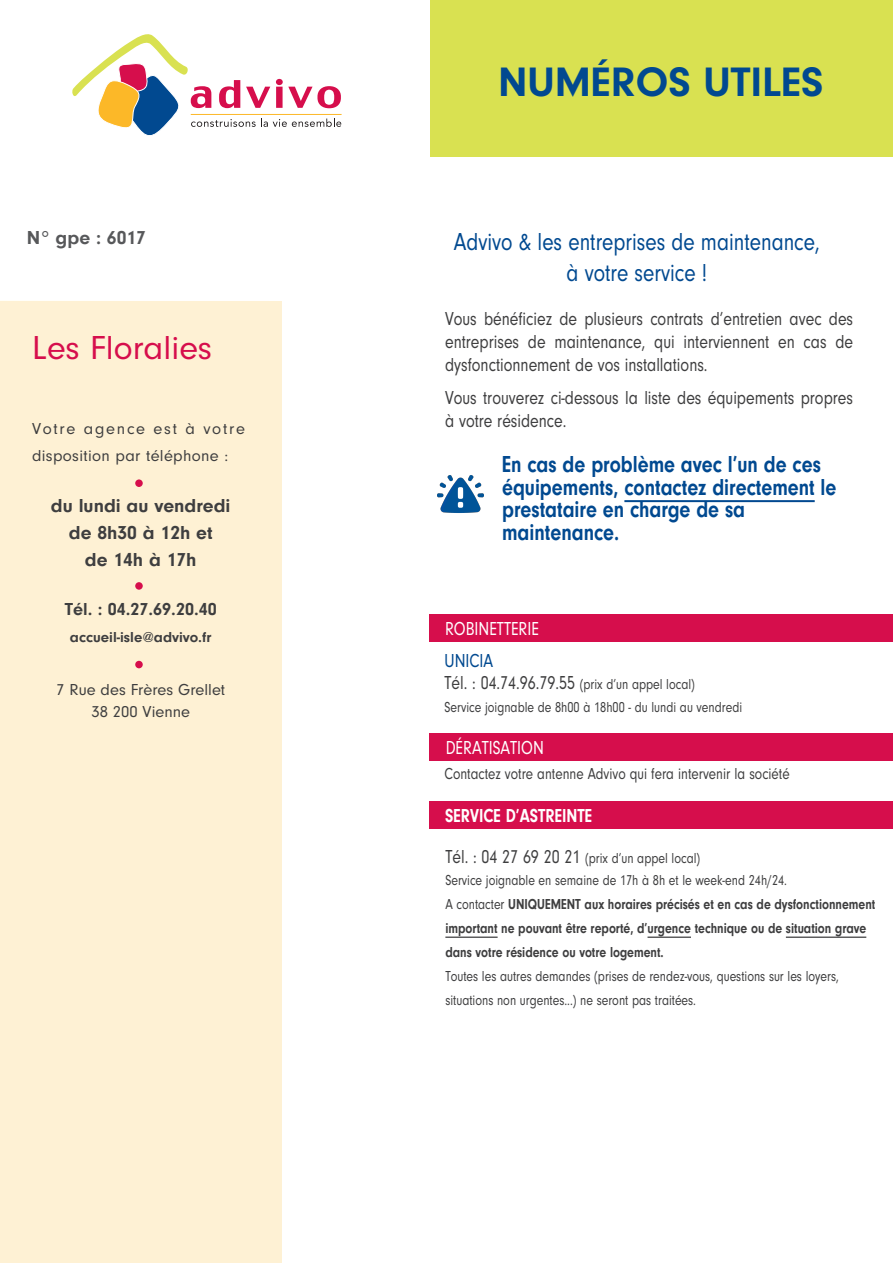
<style>
.page{position:relative;width:893px;height:1263px;background:#fff}
.page>*{position:absolute;margin:0;border:0;box-sizing:border-box;transform-origin:0 0}
.t1{font:700 42.75px "Neuzeit Gro";color:#014990}
.t2{font:34.5px "Neuzeit Gro";color:#d60e4c}
.t3{font:25.5px/30.6px "Neuzeit Gro";color:#014990;text-align:center;scale:.82 1}
.t4{font:700 24px/22.5px "Neuzeit Gro";color:#014990;scale:.82 1}
.t5{font:19.5px/23.4px "Neuzeit Gro";color:#3e3e3f;text-align:justify;scale:.82 1}
.t6{font:700 19.5px/27px "Neuzeit Gro";color:#3e3e3f;text-align:center}
.t7{font:19.5px "Neuzeit Gro";color:#fff;scale:.82 1}
.t8{font:700 19.5px "Neuzeit Gro";color:#fff;scale:.82 1}
.t9{font:700 19.5px "Neuzeit Gro";color:#57585a}
.t10{font:19.5px "Neuzeit Gro";color:#014990;scale:.82 1}
.t11{font:700 18px "Neuzeit Gro";color:#3e3e3f}
.t12{font:16.5px "Neuzeit Gro";color:#3e3e3f;scale:.82 1}
.t13{font:16.5px/27px "Neuzeit Gro";letter-spacing:.02em;color:#3e3e3f}
.t14{font:16.5px/22.5px "Neuzeit Gro";color:#3e3e3f;text-align:center}
.t15{font:15px/22.5px "Neuzeit Gro";color:#3e3e3f;scale:.82 1}
.t16{font:700 15px/24px "Neuzeit Gro";color:#3e3e3f;scale:.82 1}
.t17{font:700 15px "Neuzeit Gro";color:#3e3e3f}
.s1{font-size:19.5px}
.s2{font-weight:400}
</style>
<div class="page">
<div style="left:0;top:301px;width:282px;height:962px;background:#fef1d4"></div>
<hr style="left:191px;top:114px;width:151px;height:1px;background:#fcb828">
<svg style="left:72px;top:34px;width:269px;height:102px"></svg>
<div style="left:430px;top:0;width:463px;height:157px;background:#d9e151"></div>
<div style="left:135px;top:479px;width:8px;height:8px;background:#d60e4c;border-radius:50%"></div>
<div style="left:135px;top:582px;width:8px;height:8px;background:#d60e4c;border-radius:50%"></div>
<div style="left:135px;top:661px;width:8px;height:7px;background:#d60e4c;border-radius:50%"></div>
<div style="left:429px;top:615px;width:464px;height:27px;background:#d60e4c"></div>
<div style="left:429px;top:733px;width:464px;height:27px;background:#d60e4c"></div>
<hr style="left:624px;top:500px;width:191px;height:2px;background:#014990">
<img style="left:438px;top:475px;width:45px;height:38px">
<div style="left:429px;top:801px;width:464px;height:27px;background:#d60e4c"></div>
<hr style="left:445px;top:936px;width:53px;height:2px;background:#3e3e3f">
<hr style="left:647px;top:936px;width:44px;height:2px;background:#3e3e3f">
<hr style="left:786px;top:936px;width:80px;height:2px;background:#3e3e3f">
<h3 class="t9" style="left:27px;top:226px;width:121px">N° gpe : 6017</h3>
<h2 class="t2" style="left:32px;top:329px;width:181px">Les Floralies</h2>
<p class="t13" style="left:32px;top:415px;width:214px">Votre agence est à votre disposition par téléphone :</p>
<h3 class="t6" style="left:51px;top:492px;width:181px">du lundi au vendredi de 8h30 à 12h et<br>de 14h à 17h</h3>
<p class="t11" style="left:65px;top:599px;width:153px">Tél. : 04.27.69.20.40</p>
<p class="t17" style="left:70px;top:629px;width:143px">accueil-isle@advivo.fr</p>
<p class="t14" style="left:56px;top:678px;width:170px">7 Rue des Frères Grellet<br>38 200 Vienne</p>
<h1 class="t1" style="left:498px;top:58px;width:327px">NUMÉROS UTILES</h1>
<h3 class="t3" style="left:454px;top:227px;width:448px">Advivo &amp; les entreprises de maintenance, à votre service !</h3>
<h3 class="t5" style="left:445px;top:307px;width:499px">Vous bénéficiez de plusieurs contrats d’entretien avec des entreprises de maintenance, qui interviennent en cas de dysfonctionnement de vos installations.</h3>
<h3 class="t5" style="left:445px;top:386px;width:499px">Vous trouverez ci-dessous la liste des équipements propres à votre résidence.</h3>
<h3 class="t4" style="left:502px;top:453px;width:409px">En cas de problème avec l’un de ces équipements, contactez directement le prestataire en charge de sa maintenance.</h3>
<h3 class="t7" style="left:445px;top:618px;width:116px">ROBINETTERIE</h3>
<h3 class="t10" style="left:444px;top:650px;width:61px">UNICIA</h3>
<p class="t15" style="left:444px;top:673px;width:364px"><span class="s1">Tél. : 04.74.96.79.55</span> (prix d’un appel local)<br>Service joignable de 8h00 à 18h00 - du lundi au vendredi</p>
<h3 class="t7" style="left:446px;top:737px;width:121px">DÉRATISATION</h3>
<p class="t12" style="left:445px;top:764px;width:422px">Contactez votre antenne Advivo qui fera intervenir la société</p>
<h3 class="t8" style="left:445px;top:805px;width:181px">SERVICE D’ASTREINTE</h3>
<p class="t15" style="left:445px;top:847px;width:418px"><span class="s1">Tél. : 04 27 69 20 21</span> (prix d’un appel local)<br>Service joignable en semaine de 17h à 8h et le week-end 24h/24.</p>
<p class="t16" style="left:445px;top:892px;width:526px"><span class="s2">A contacter</span> UNIQUEMENT aux horaires précisés et en cas de dysfonctionnement important ne pouvant être reporté, d’urgence technique ou de situation grave dans votre résidence ou votre logement.</p>
<p class="t15" style="left:445px;top:964px;width:481px;line-height:24px">Toutes les autres demandes (prises de rendez-vous, questions sur les loyers, situations non urgentes...) ne seront pas traitées.</p>
</div>
